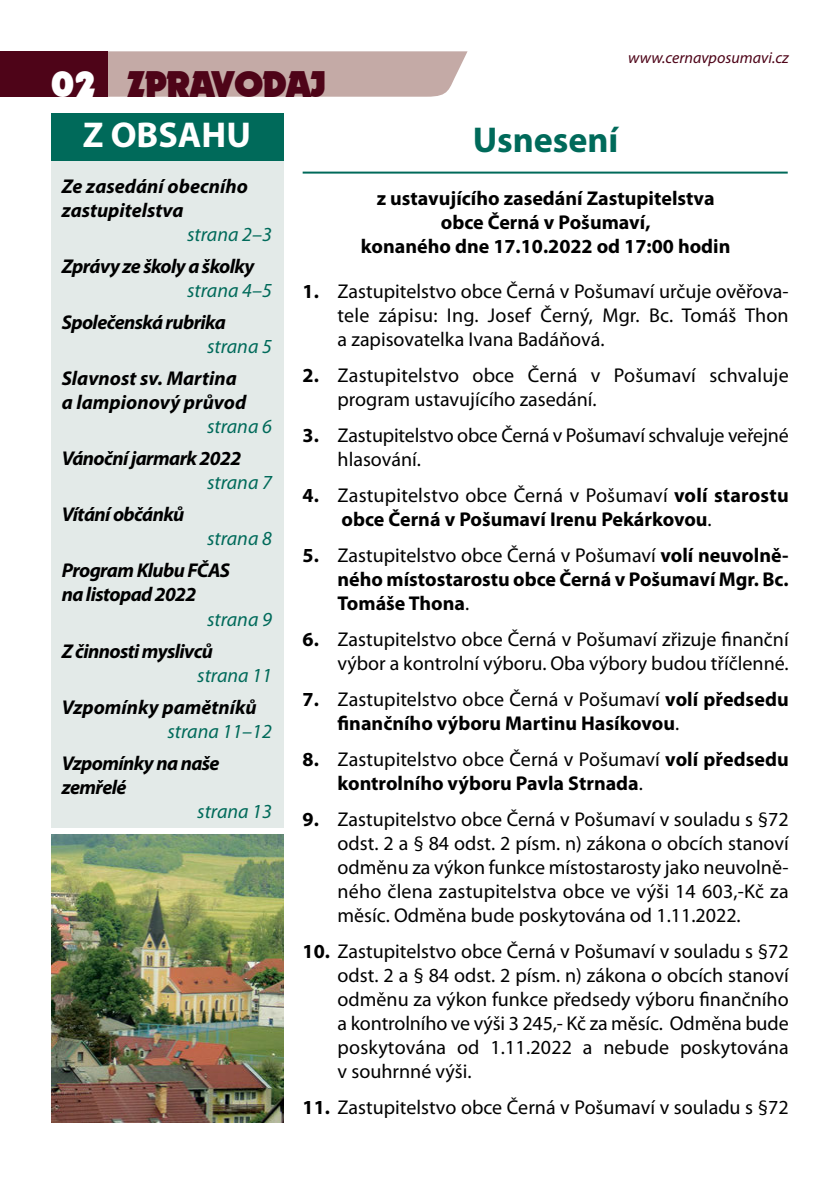
<style>
.page{position:relative;width:840px;height:1191px;background:#fff}
.page>*{position:absolute;margin:0;border:0;box-sizing:border-box;transform-origin:0 0}
.t1{font:36px "Dynamo CE";color:#4e0418}
.t2{font:700 36px "Myriad Pro";color:#006a5a}
.t3{font:700 36px "Myriad Pro";color:#fff}
.t4{font:36px "Dynamo CE";color:#fff}
.t5{font:20px/24px "Myriad Pro";color:#000;text-align:justify}
.t6{font:700 20px/24px "Myriad Pro";color:#000}
.t7{font:italic 700 20px "Myriad Pro";letter-spacing:-.03em;color:#000}
.t8{font:italic 700 20px/24px "Myriad Pro";color:#000}
.t9{font:italic 20px "Myriad Pro";color:#006a5a}
.t10{font:italic 16px "Myriad Pro";color:#4e0418}
.s1{font-weight:700}
.s2{font-weight:400}
</style>
<div class="page">
<svg style="left:108px;top:51px;width:359px;height:46px"></svg>
<div style="left:0;top:51px;width:108px;height:46px;background:#4e0418"></div>
<div style="left:51px;top:113px;width:232px;height:715px;background:#e3eae8"></div>
<div style="left:51px;top:113px;width:232px;height:48px;background:#006a5a"></div>
<hr style="left:302px;top:172px;width:485px;height:2px;background:#006a5a">
<img style="left:51px;top:835px;width:232px;height:288px">
<p class="t10" style="left:628px;top:48px;width:162px">www.cernavposumavi.cz</p>
<p class="t4" style="left:51px;top:68px;width:48px">02</p>
<p class="t3" style="left:83px;top:122px;width:170px">Z OBSAHU</p>
<p class="t8" style="left:62px;top:176px;width:187px">Ze zasedání obecního zastupitelstva</p>
<p class="t9" style="left:187px;top:223px;width:86px">strana 2–3</p>
<p class="t7" style="left:62px;top:259px;width:194px">Zprávy ze školy a školky</p>
<p class="t9" style="left:187px;top:279px;width:86px">strana 4–5</p>
<p class="t7" style="left:62px;top:315px;width:165px">Společenská rubrika</p>
<p class="t9" style="left:207px;top:335px;width:66px">strana 5</p>
<p class="t8" style="left:62px;top:368px;width:186px">Slavnost sv. Martina a lampionový průvod</p>
<p class="t9" style="left:207px;top:415px;width:66px">strana 6</p>
<p class="t7" style="left:62px;top:451px;width:181px">Vánoční jarmark 2022</p>
<p class="t9" style="left:207px;top:471px;width:66px">strana 7</p>
<p class="t7" style="left:62px;top:507px;width:124px">Vítání občánků</p>
<p class="t9" style="left:207px;top:527px;width:66px">strana 8</p>
<p class="t7" style="left:62px;top:563px;width:170px">Program Klubu FČAS</p>
<p class="t7" style="left:62px;top:587px;width:136px">na listopad 2022</p>
<p class="t9" style="left:207px;top:607px;width:66px">strana 9</p>
<p class="t7" style="left:62px;top:643px;width:153px">Z činnosti myslivců</p>
<p class="t9" style="left:197px;top:663px;width:76px">strana 11</p>
<p class="t8" style="left:62px;top:696px;width:196px">Vzpomínky pamětníků</p>
<p class="t9" style="left:167px;top:719px;width:106px">strana 11–12</p>
<p class="t7" style="left:62px;top:755px;width:159px">Vzpomínky na naše</p>
<p class="t7" style="left:62px;top:779px;width:66px">zemřelé</p>
<p class="t9" style="left:197px;top:799px;width:76px">strana 13</p>
<p class="t1" style="left:127px;top:68px;width:200px">ZPRAVODAJ</p>
<p class="t2" style="left:472px;top:126px;width:147px">Usnesení</p>
<p class="t6" style="left:376px;top:187px;width:339px">z ustavujícího zasedání Zastupitelstva</p>
<p class="t6" style="left:440px;top:211px;width:211px">obce Černá v Pošumaví,</p>
<p class="t6" style="left:361px;top:235px;width:371px">konaného dne 17.10.2022 od 17:00 hodin</p>
<p class="t5" style="left:337px;top:281px;width:452px;text-indent:-35px"><span class="s1">1.</span> Zastupitelstvo obce Černá v Pošumaví určuje ověřova&shy;tele zápisu: Ing. Josef Černý, Mgr. Bc. Tomáš Thon a zapisovatelka Ivana Badáňová.</p>
<p class="t5" style="left:337px;top:365px;width:452px;text-indent:-35px"><span class="s1">2.</span> Zastupitelstvo obce Černá v Pošumaví schvaluje program ustavujícího zasedání.</p>
<p class="t5" style="left:337px;top:425px;width:452px;text-indent:-35px"><span class="s1">3.</span> Zastupitelstvo obce Černá v Pošumaví schvaluje veřejné hlasování.</p>
<p class="t6" style="left:341px;top:485px;width:448px;text-indent:-39px">4. <span class="s2">Zastupitelstvo obce Černá v Pošumaví</span> volí starostu obce Černá v Pošumaví Irenu Pekárkovou<span class="s2">.</span></p>
<p class="t6" style="left:337px;top:545px;width:452px;text-align:justify;text-indent:-35px">5. <span class="s2">Zastupitelstvo obce Černá v Pošumaví</span> volí neuvolně&shy;ného místostarostu obce Černá v Pošumaví Mgr. Bc.<br>Tomáše Thona<span class="s2">.</span></p>
<p class="t5" style="left:302px;top:629px;width:487px;text-align:right"><span class="s1">6.</span> Zastupitelstvo obce Černá v Pošumaví zřizuje finanční výbor a kontrolní výboru. Oba výbory budou tříčlenné.</p>
<p class="t6" style="left:337px;top:689px;width:452px;text-indent:-35px">7. <span class="s2">Zastupitelstvo obce Černá v Pošumaví</span> volí předsedu finančního výboru Martinu Hasíkovou<span class="s2">.</span></p>
<p class="t6" style="left:337px;top:749px;width:452px;text-indent:-35px">8. <span class="s2">Zastupitelstvo obce Černá v Pošumaví</span> volí předsedu kontrolního výboru Pavla Strnada<span class="s2">.</span></p>
<p class="t5" style="left:337px;top:809px;width:452px;text-indent:-35px"><span class="s1">9.</span> Zastupitelstvo obce Černá v Pošumaví v souladu s §72 odst. 2 a § 84 odst. 2 písm. n) zákona o obcích stanoví odměnu za výkon funkce místostarosty jako neuvolně&shy;ného člena zastupitelstva obce ve výši 14 603,-Kč za měsíc. Odměna bude poskytována od 1.11.2022.</p>
<p class="t5" style="left:337px;top:941px;width:452px;text-indent:-35px"><span class="s1">10.</span> Zastupitelstvo obce Černá v Pošumaví v souladu s §72 odst. 2 a § 84 odst. 2 písm. n) zákona o obcích stanoví odměnu za výkon funkce předsedy výboru finančního a kontrolního ve výši 3 245,- Kč za měsíc. Odměna bude poskytována od 1.11.2022 a nebude poskytována v souhrnné výši.</p>
<p class="t5" style="left:302px;top:1097px;width:487px"><span class="s1">11.</span> Zastupitelstvo obce Černá v Pošumaví v souladu s §72</p>
</div>
